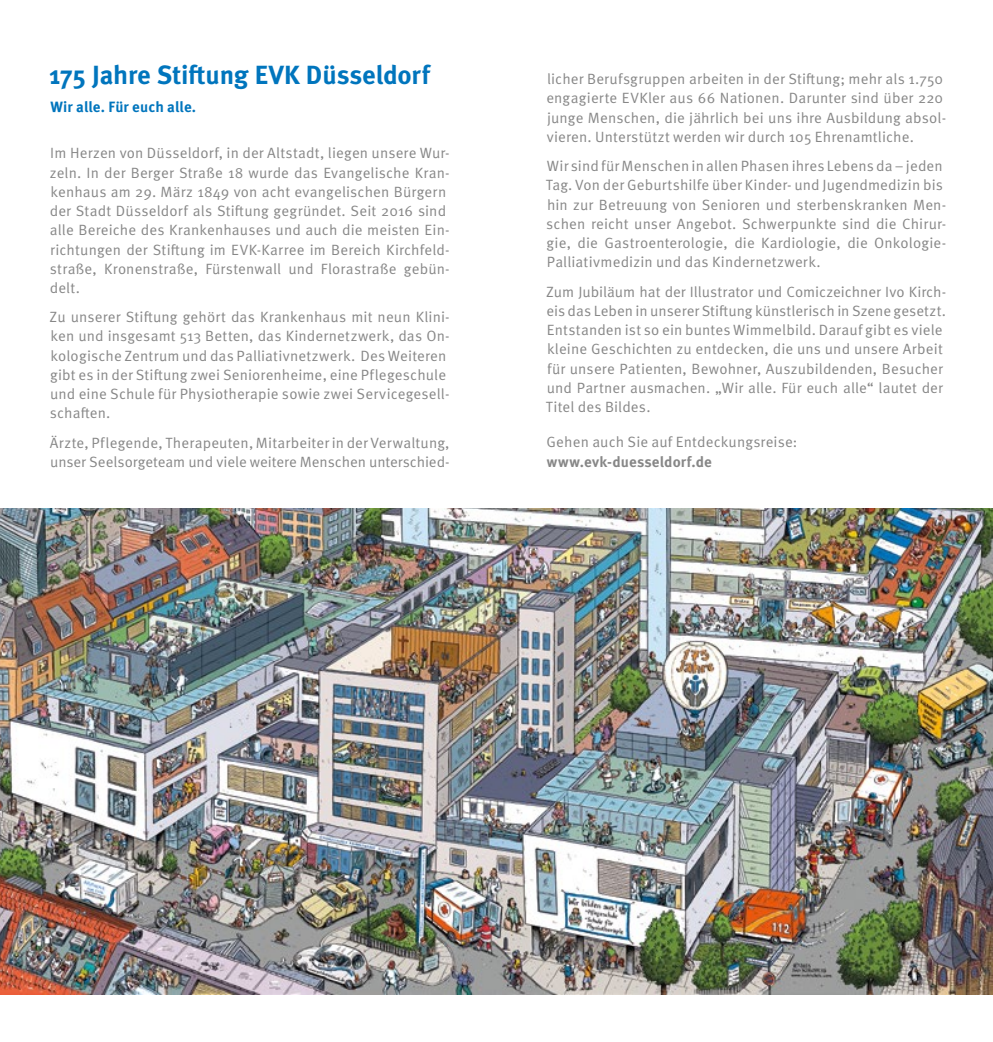
<style>
.page{position:relative;width:993px;height:1042px;background:#fff}
.page>*{position:absolute;margin:0;border:0;box-sizing:border-box;transform-origin:0 0}
.t1{font:700 26.25px "Meta Pro";letter-spacing:-.005em;color:#0075bd}
.t2{font:14.88px/19.2px "Meta Pro Norm";letter-spacing:.01em;color:#878787}
.t3{font:700 14.88px "Meta Pro";letter-spacing:.015em;color:#878787}
.t4{font:700 14.88px "Meta Pro";letter-spacing:.005em;color:#0075bd}
</style>
<div class="page">
<img style="left:0;top:508px;width:992px;height:486px">
<h1 class="t1" style="left:49px;top:54px;width:382px">175 Jahre Stiftung EVK Düsseldorf</h1>
<p class="t4" style="left:50px;top:95px;width:147px">Wir alle. Für euch alle.</p>
<p class="t2" style="left:50px;top:142px;width:401px">Im Herzen von Düsseldorf, in der Altstadt, liegen unsere Wur&shy;zeln. In der Berger Straße 18 wurde das Evangelische Kran&shy;kenhaus am 29. März 1849 von acht evangelischen Bürgern der Stadt Düsseldorf als Stiftung gegründet. Seit 2016 sind alle Bereiche des Krankenhauses und auch die meisten Ein&shy;richtungen der Stiftung im EVK-Karree im Bereich Kirchfeld&shy;straße, Kronenstraße, Fürstenwall und Florastraße gebün&shy;delt.</p>
<p class="t2" style="left:50px;top:306px;width:401px">Zu unserer Stiftung gehört das Krankenhaus mit neun Klini&shy;ken und insgesamt 513 Betten, das Kindernetzwerk, das On&shy;kologische Zentrum und das Palliativnetzwerk. Des Weiteren gibt es in der Stiftung zwei Seniorenheime, eine Pflegeschule und eine Schule für Physiotherapie sowie zwei Servicegesell&shy;schaften.</p>
<p class="t2" style="left:50px;top:432px;width:401px">Ärzte, Pflegende, Therapeuten, Mitarbeiter in der Verwaltung, unser Seelsorgeteam und viele weitere Menschen unterschied-</p>
<p class="t2" style="left:546px;top:68px;width:401px">licher Berufsgruppen arbeiten in der Stiftung; mehr als 1.750 engagierte EVKler aus 66 Nationen. Darunter sind über 220 junge Menschen, die jährlich bei uns ihre Ausbildung absol&shy;vieren. Unterstützt werden wir durch 105 Ehrenamtliche.</p>
<p class="t2" style="left:545px;top:155px;width:402px">Wir sind für Menschen in allen Phasen ihres Lebens da – jeden Tag. Von der Geburtshilfe über Kinder- und Jugendmedizin bis hin zur Betreuung von Senioren und sterbenskranken Men&shy;schen reicht unser Angebot. Schwerpunkte sind die Chirur&shy;gie, die Gastroenterologie, die Kardiologie, die Onkologie-Palliativmedizin und das Kindernetzwerk.</p>
<p class="t2" style="left:545px;top:281px;width:402px">Zum Jubiläum hat der Illustrator und Comiczeichner Ivo Kirch&shy;eis das Leben in unserer Stiftung künstlerisch in Szene gesetzt.<br>Entstanden ist so ein buntes Wimmelbild. Darauf gibt es viele kleine Geschichten zu entdecken, die uns und unsere Arbeit für unsere Patienten, Bewohner, Auszubildenden, Besucher und Partner ausmachen. „Wir alle. Für euch alle“ lautet der Titel des Bildes.</p>
<p class="t2" style="left:546px;top:431px;width:252px">Gehen auch Sie auf Entdeckungsreise:</p>
<p class="t3" style="left:546px;top:450px;width:166px">www.evk-duesseldorf.de</p>
</div>
